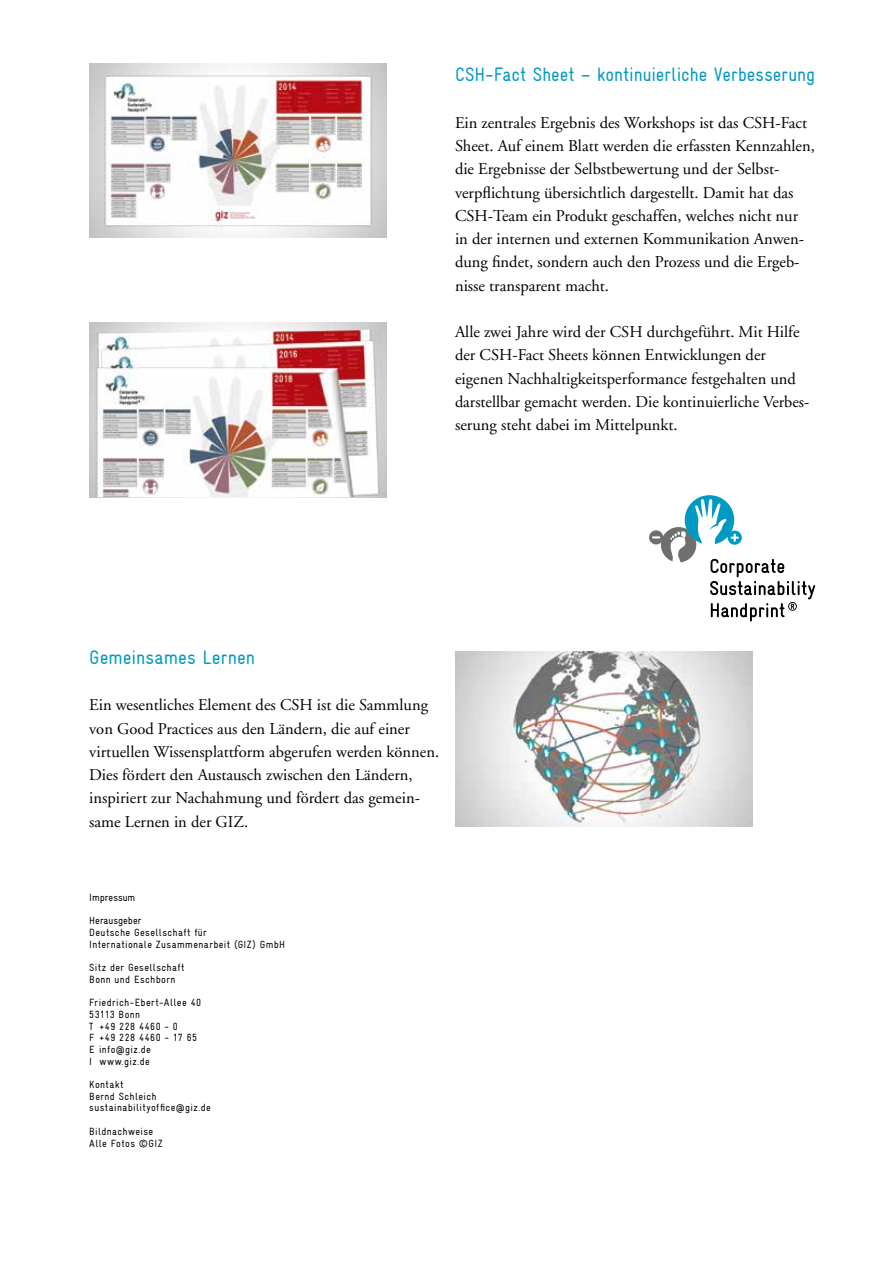
<style>
.page{position:relative;width:893px;height:1263px;background:#fff}
.page>*{position:absolute;margin:0;border:0;box-sizing:border-box;transform-origin:0 0}
.t1{font:condensed 19.5px "Gravur";color:#009ac0}
.t2{font:16.5px/23.2px "Adobe Garamond";color:#000}
.t3{font:condensed 10.5px/11.7px "Gravur";letter-spacing:.035em;color:#000}
.t4{font:condensed 10.5px "Gravur";color:#000}
</style>
<div class="page">
<img style="left:89px;top:63px;width:298px;height:175px">
<img style="left:455px;top:652px;width:298px;height:174px">
<svg style="left:649px;top:495px;width:166px;height:126px"></svg>
<img style="left:89px;top:330px;width:298px;height:167px">
<p class="t1" style="left:455px;top:64px;width:362px">CSH-Fact Sheet – kontinuierliche Verbesserung</p>
<p class="t2" style="left:455px;top:111px;width:361px">Ein zentrales Ergebnis des Workshops ist das CSH-Fact Sheet. Auf einem Blatt werden die erfassten Kennzahlen, die Ergebnisse der Selbstbewertung und der Selbst&shy;verpflichtung übersichtlich dargestellt. Damit hat das CSH-Team ein Produkt geschaffen, welches nicht nur in der internen und externen Kommunikation Anwen&shy;dung findet, sondern auch den Prozess und die Ergeb&shy;nisse transparent macht.</p>
<p class="t2" style="left:455px;top:321px;width:356px">Alle zwei Jahre wird der CSH durchgeführt. Mit Hilfe der CSH-Fact Sheets können Entwicklungen der eigenen Nachhaltigkeitsperformance festgehalten und darstellbar gemacht werden. Die kontinuierliche Verbes&shy;serung steht dabei im Mittelpunkt.</p>
<p class="t1" style="left:89px;top:646px;width:167px">Gemeinsames Lernen</p>
<p class="t2" style="left:89px;top:694px;width:351px">Ein wesentliches Element des CSH ist die Sammlung von Good Practices aus den Ländern, die auf einer virtuellen Wissensplattform abgerufen werden können.<br>Dies fördert den Austausch zwischen den Ländern, inspiriert zur Nachahmung und fördert das gemein&shy;same Lernen in der GIZ.</p>
<p class="t4" style="left:89px;top:891px;width:47px">Impressum</p>
<p class="t3" style="left:89px;top:915px;width:197px">Herausgeber<br>Deutsche Gesellschaft für<br>Internationale Zusammenarbeit (GIZ) GmbH</p>
<p class="t3" style="left:89px;top:961px;width:97px">Sitz der Gesellschaft<br>Bonn und Eschborn</p>
<p class="t3" style="left:89px;top:997px;width:113px">Friedrich-Ebert-Allee 40<br>53113 Bonn<br>T +49 228 4460 - 0<br>F +49 228 4460 - 17 65<br>E info@giz.de<br>I www.giz.de</p>
<p class="t3" style="left:89px;top:1078px;width:123px">Kontakt<br>Bernd Schleich sustainabilityoffice@giz.de</p>
<p class="t3" style="left:89px;top:1125px;width:75px">Bildnachweise<br>Alle Fotos ©GIZ</p>
</div>
